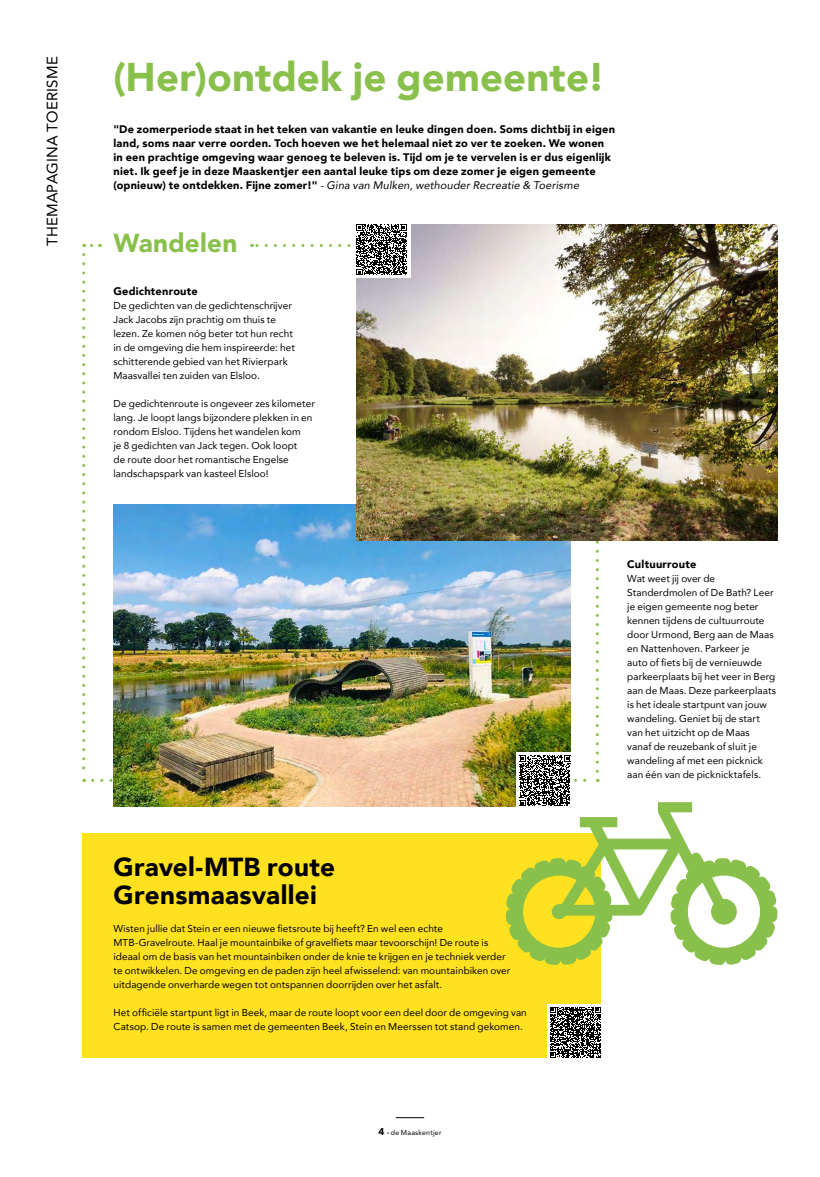
<style>
.page{position:relative;width:820px;height:1177px;background:#fff}
.page>*{position:absolute;margin:0;border:0;box-sizing:border-box;transform-origin:0 0}
.t1{font:900 40px "Avenir";letter-spacing:.005em;color:#89c04b}
.t2{font:900 26px/28px "Avenir";letter-spacing:.01em;color:#000}
.t3{font:900 26px "Avenir";letter-spacing:.01em;color:#89c04b}
.t4{font:15px "Avenir";letter-spacing:.015em;color:#000}
.t5{font:900 11px/14px "Avenir";letter-spacing:.02em;color:#000}
.t6{font:10px/14px "Avenir";letter-spacing:.005em;color:#000}
.t7{font:7px "Avenir";letter-spacing:.03em;color:#000}
.s1{font-weight:400;font-style:italic}
.s2{font-weight:900;font-size:10px}
.s3{font-weight:900}
</style>
<div class="page">
<svg style="left:395px;top:1117px;width:29px;height:1px"></svg>
<div style="left:82px;top:833px;width:518px;height:224px;background:#ffe11f"></div>
<svg style="left:505px;top:802px;width:272px;height:163px"></svg>
<img style="left:598px;top:224px;width:179px;height:316px">
<svg style="left:547px;top:1003px;width:54px;height:55px"></svg>
<svg style="left:550px;top:1006px;width:50px;height:51px;background:#5c5c5c"></svg>
<div style="left:516px;top:752px;width:57px;height:57px;background:#fff"></div>
<img style="left:82px;top:224px;width:516px;height:582px">
<h3 class="t4" style="left:40px;top:246px;width:191px;rotate:-90deg">THEMAPAGINA TOERISME</h3>
<h1 class="t1" style="left:113px;top:43px;width:493px">(Her)ontdek je gemeente!</h1>
<p class="t5" style="left:113px;top:122px;width:503px">"De zomerperiode staat in het teken van vakantie en leuke dingen doen. Soms dichtbij in eigen land, soms naar verre oorden. Toch hoeven we het helemaal niet zo ver te zoeken. We wonen in een prachtige omgeving waar genoeg te beleven is. Tijd om je te vervelen is er dus eigenlijk niet. Ik geef je in deze Maaskentjer een aantal leuke tips om deze zomer je eigen gemeente (opnieuw) te ontdekken. Fijne zomer!" <span class="s1">- Gina van Mulken, wethouder Recreatie &amp; Toerisme</span></p>
<h2 class="t3" style="left:113px;top:221px;width:125px">Wandelen</h2>
<p class="t5" style="left:113px;top:283px;width:86px">Gedichtenroute</p>
<p class="t6" style="left:113px;top:298px;width:183px">De gedichten van de gedichtenschrijver Jack Jacobs zijn prachtig om thuis te lezen. Ze komen nóg beter tot hun recht in de omgeving die hem inspireerde: het schitterende gebied van het Rivierpark Maasvallei ten zuiden van Elsloo.</p>
<p class="t6" style="left:113px;top:396px;width:203px">De gedichtenroute is ongeveer zes kilometer lang. Je loopt langs bijzondere plekken in en rondom Elsloo. Tijdens het wandelen kom<br>je 8 gedichten van Jack tegen. Ook loopt<br>de route door het romantische Engelse landschapspark van kasteel Elsloo!</p>
<h2 class="t2" style="left:113px;top:852px;width:223px">Gravel-MTB route<br>Grensmaasvallei</h2>
<p class="t6" style="left:113px;top:921px;width:398px">Wisten jullie dat Stein er een nieuwe fietsroute bij heeft? En wel een echte MTB-Gravelroute. Haal je mountainbike of gravelfiets maar tevoorschijn! De route is ideaal om de basis van het mountainbiken onder de knie te krijgen en je techniek verder te ontwikkelen. De omgeving en de paden zijn heel afwisselend: van mountainbiken over uitdagende onverharde wegen tot ontspannen doorrijden over het asfalt.</p>
<p class="t6" style="left:113px;top:1005px;width:414px">Het officiële startpunt ligt in Beek, maar de route loopt voor een deel door de omgeving van<br>Catsop. De route is samen met de gemeenten Beek, Stein en Meerssen tot stand gekomen.</p>
<p class="t5" style="left:627px;top:556px;width:71px">Cultuurroute</p>
<p class="t6" style="left:627px;top:571px;width:150px">Wat weet jij over de<br>Standerdmolen of De Bath? Leer je eigen gemeente nog beter kennen tijdens de cultuurroute door Urmond, Berg aan de Maas en Nattenhoven. Parkeer je<br>auto of fiets bij de vernieuwde parkeerplaats bij het veer in Berg aan de Maas. Deze parkeerplaats is het ideale startpunt van jouw wandeling. Geniet bij de start van het uitzicht op de Maas vanaf de reuzebank of sluit je wandeling af met een picknick aan één van de picknicktafels.</p>
<p class="t7" style="left:378px;top:1126px;width:64px"><span class="s2">4</span> <span class="s3">·</span> de Maaskentjer</p>
</div>
